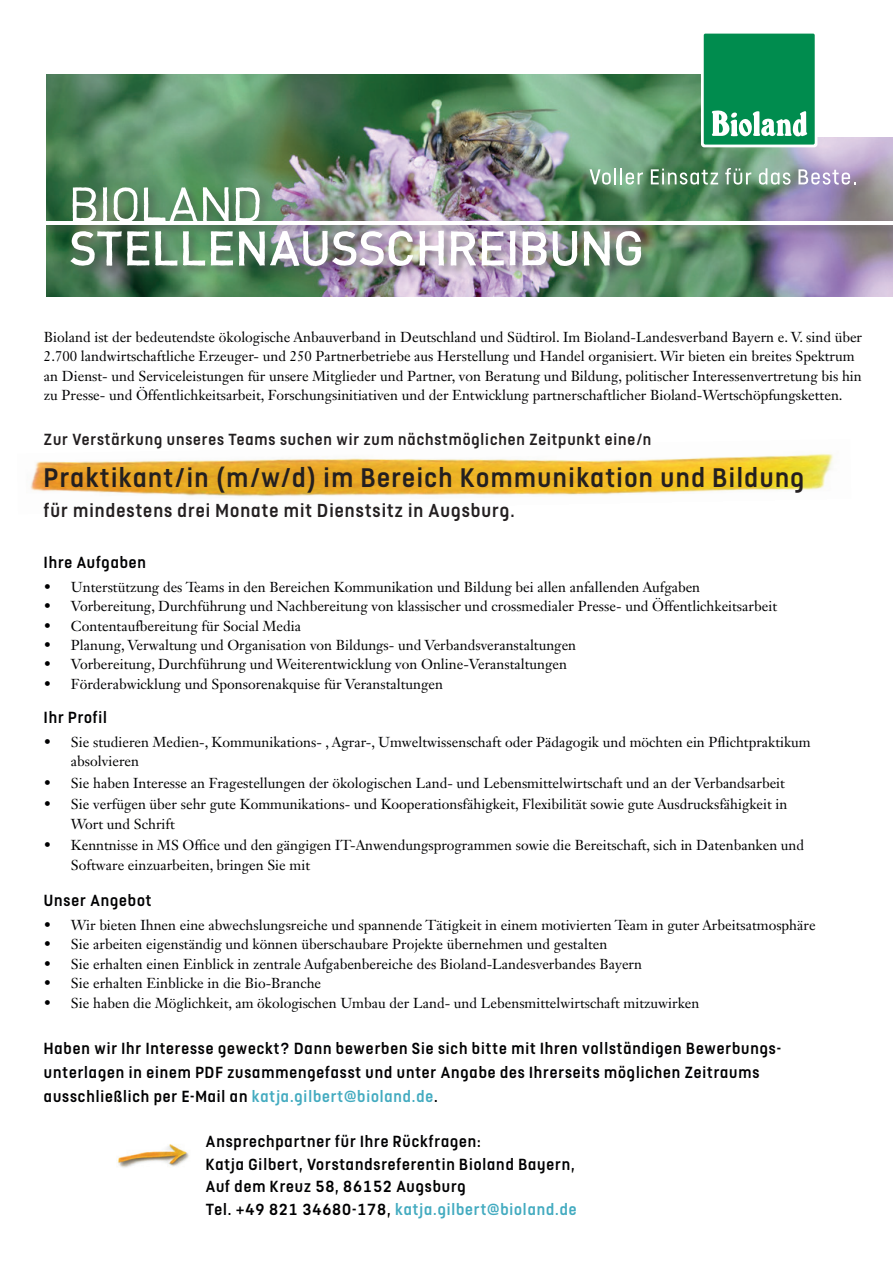
<style>
.page{position:relative;width:893px;height:1263px;background:#fff}
.page>*{position:absolute;margin:0;border:0;box-sizing:border-box;transform-origin:0 0}
.t1{font:500 30px "FS Dillon";letter-spacing:.05em;color:#231f20}
.t2{font:500 21px "FS Dillon";letter-spacing:.05em;color:#231f20}
.t3{font:500 18px/22.5px "FS Dillon";letter-spacing:.05em;color:#000002}
.t4{font:500 18px "FS Dillon";letter-spacing:.05em;color:#231f20}
.t5{font:14.25px/19.5px "Janson Text LT Std";color:#000002}
.s1{color:#43abc0}
</style>
<div class="page">
<img style="left:30px;top:453px;width:804px;height:44px">
<img style="left:46px;top:74px;width:846px;height:222px">
<div style="left:806px;top:12px;width:87px;height:125px;background:#fff"></div>
<svg style="left:701px;top:31px;width:116px;height:116px"></svg>
<div style="left:704px;top:34px;width:111px;height:111px;background:#008c4e;border-radius:2px"></div>
<svg style="left:711px;top:110px;width:96px;height:27px"></svg>
<svg style="left:590px;top:168px;width:53px;height:17px"></svg>
<svg style="left:651px;top:169px;width:67px;height:16px"></svg>
<svg style="left:725px;top:168px;width:26px;height:17px"></svg>
<svg style="left:759px;top:168px;width:32px;height:17px"></svg>
<svg style="left:798px;top:169px;width:58px;height:16px"></svg>
<div style="left:39px;top:185px;width:854px;height:92px;background:#505052;opacity:.6"></div>
<hr style="left:41px;top:221px;width:852px;height:4px;background:#fff">
<svg style="left:73px;top:187px;width:187px;height:34px"></svg>
<img style="left:70px;top:231px;width:571px;height:35px">
<div style="left:8px;top:56px;width:37px;height:269px;background:#fff"></div>
<img style="left:118px;top:1144px;width:71px;height:24px">
<p class="t5" style="left:44px;top:327px;width:820px">Bioland ist der bedeutendste ökologische Anbauverband in Deutschland und Südtirol. Im Bioland-Landesverband Bayern e. V. sind über 2.700 landwirtschaftliche Erzeuger- und 250 Partnerbetriebe aus Herstellung und Handel organisiert. Wir bieten ein breites Spektrum an Dienst- und Serviceleistungen für unsere Mitglieder und Partner, von Beratung und Bildung, politischer Interessenvertretung bis hin zu Presse- und Öffentlichkeitsarbeit, Forschungsinitiativen und der Entwicklung partnerschaftlicher Bioland-Wertschöpfungsketten.</p>
<p class="t4" style="left:44px;top:427px;width:609px">Zur Verstärkung unseres Teams suchen wir zum nächstmöglichen Zeitpunkt eine/n</p>
<h1 class="t1" style="left:44px;top:457px;width:762px">Praktikant/in (m/w/d) im Bereich Kommunikation und Bildung</h1>
<h2 class="t2" style="left:44px;top:496px;width:472px">für mindestens drei Monate mit Dienstsitz in Augsburg.</h2>
<p class="t3" style="left:44px;top:549px;width:104px">Ihre Aufgaben</p>
<p class="t5" style="left:44px;top:577px;width:658px">• Unterstützung des Teams in den Bereichen Kommunikation und Bildung bei allen anfallenden Aufgaben</p>
<p class="t5" style="left:44px;top:596px;width:735px">• Vorbereitung, Durchführung und Nachbereitung von klassischer und crossmedialer Presse- und Öffentlichkeitsarbeit</p>
<p class="t5" style="left:44px;top:616px;width:259px">• Contentaufbereitung für Social Media</p>
<p class="t5" style="left:44px;top:635px;width:534px">• Planung, Verwaltung und Organisation von Bildungs- und Verbandsveranstaltungen</p>
<p class="t5" style="left:44px;top:655px;width:525px">• Vorbereitung, Durchführung und Weiterentwicklung von Online-Veranstaltungen</p>
<p class="t5" style="left:44px;top:674px;width:400px">• Förderabwicklung und Sponsorenakquise für Veranstaltungen</p>
<p class="t3" style="left:44px;top:704px;width:65px">Ihr Profil</p>
<p class="t5" style="left:71px;top:732px;width:741px;text-indent:-27px">• Sie studieren Medien-, Kommunikations- , Agrar-, Umweltwissenschaft oder Pädagogik und möchten ein Pflichtpraktikum absolvieren</p>
<p class="t5" style="left:44px;top:773px;width:742px">• Sie haben Interesse an Fragestellungen der ökologischen Land- und Lebensmittelwirtschaft und an der Verbandsarbeit</p>
<p class="t5" style="left:71px;top:794px;width:718px;text-indent:-27px">• Sie verfügen über sehr gute Kommunikations- und Kooperationsfähigkeit, Flexibilität sowie gute Ausdrucksfähigkeit in<br>Wort und Schrift</p>
<p class="t5" style="left:71px;top:836px;width:735px;text-indent:-27px">• Kenntnisse in MS Office und den gängigen IT-Anwendungsprogrammen sowie die Bereitschaft, sich in Datenbanken und<br>Software einzuarbeiten, bringen Sie mit</p>
<p class="t3" style="left:44px;top:887px;width:109px">Unser Angebot</p>
<p class="t5" style="left:44px;top:915px;width:773px">• Wir bieten Ihnen eine abwechslungsreiche und spannende Tätigkeit in einem motivierten Team in guter Arbeitsatmosphäre</p>
<p class="t5" style="left:44px;top:934px;width:565px">• Sie arbeiten eigenständig und können überschaubare Projekte übernehmen und gestalten</p>
<p class="t5" style="left:44px;top:954px;width:600px">• Sie erhalten einen Einblick in zentrale Aufgabenbereiche des Bioland-Landesverbandes Bayern</p>
<p class="t5" style="left:44px;top:973px;width:279px">• Sie erhalten Einblicke in die Bio-Branche</p>
<p class="t5" style="left:44px;top:993px;width:657px">• Sie haben die Möglichkeit, am ökologischen Umbau der Land- und Lebensmittelwirtschaft mitzuwirken</p>
<p class="t3" style="left:44px;top:1035px;width:739px;line-height:24px">Haben wir Ihr Interesse geweckt? Dann bewerben Sie sich bitte mit Ihren vollständigen Bewerbungs&shy;unterlagen in einem PDF zusammengefasst und unter Angabe des Ihrerseits möglichen Zeitraums ausschließlich per E-Mail an <span class="s1">katja.gilbert@bioland.de</span>.</p>
<p class="t3" style="left:206px;top:1129px;width:372px">Ansprechpartner für Ihre Rückfragen:<br>Katja Gilbert, Vorstandsreferentin Bioland Bayern, Auf dem Kreuz 58, 86152 Augsburg<br>Tel. +49 821 34680-178, <span class="s1">katja.gilbert@bioland.de</span></p>
</div>
